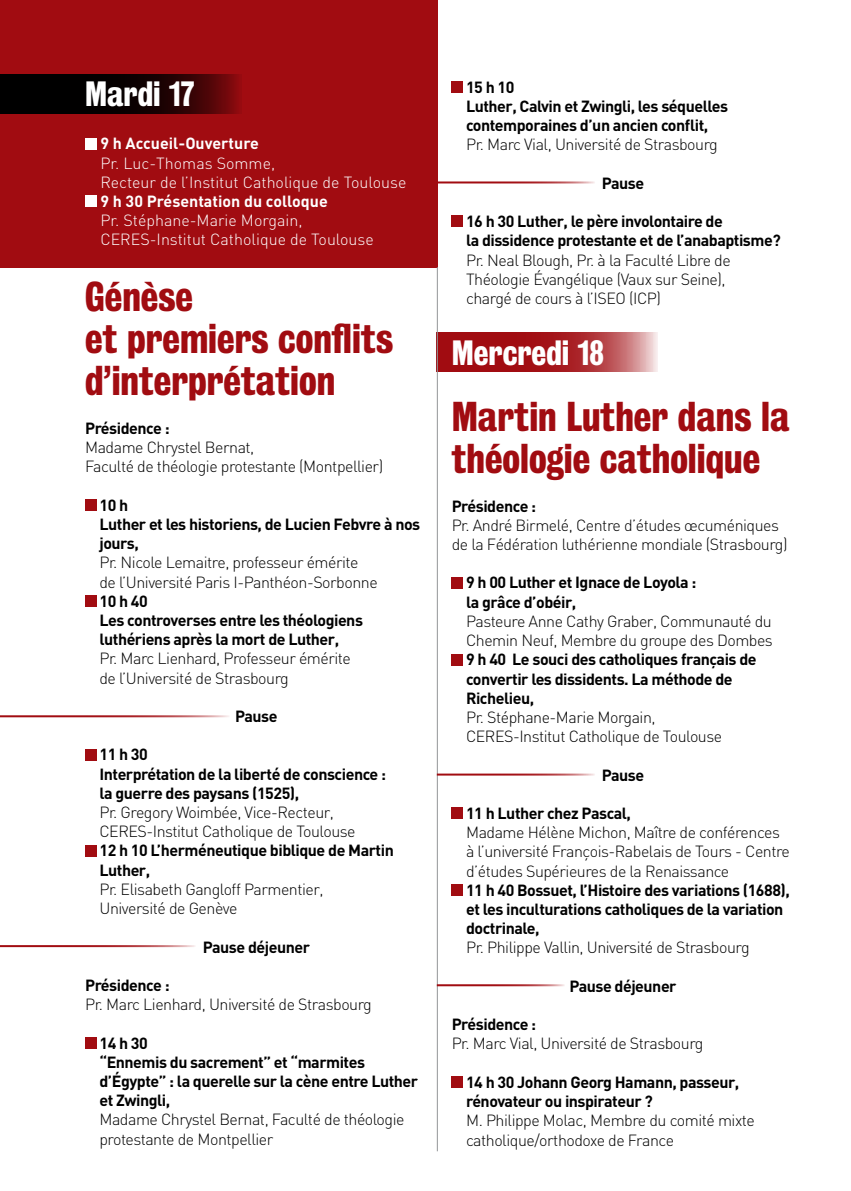
<style>
.page{position:relative;width:851px;height:1191px;background:#fff}
.page>*{position:absolute;margin:0;border:0;box-sizing:border-box;transform-origin:0 0}
.t1{font:38px/42px "Bureau Grotesque Three Seven";color:#a10c11}
.t2{font:32px "Bureau Grotesque Three Seven";color:#fff}
.t3{font:300 16px/19.2px "DIN";letter-spacing:-.03em;color:#000}
.t4{font:700 16px/19.2px "DIN";letter-spacing:-.03em;color:#000}
.t5{font:300 16px/19.2px "DIN";color:#fff}
.t6{font:700 16px "DIN";color:#fff}
</style>
<div class="page">
<div style="left:0;top:0;width:437px;height:267px;background:#a10c11"></div>
<svg style="left:0;top:74px;width:240px;height:39px;background:#1b0102"></svg>
<hr style="left:850px;top:370px;width:1px;height:40px;background:#a10c11">
<svg style="left:438px;top:332px;width:220px;height:39px;background:#af3236"></svg>
<div style="left:85px;top:138px;width:12px;height:11px;background:#fff"></div>
<div style="left:85px;top:195px;width:12px;height:12px;background:#fff"></div>
<div style="left:85px;top:499px;width:12px;height:12px;background:#a10c11"></div>
<div style="left:85px;top:595px;width:12px;height:12px;background:#a10c11"></div>
<div style="left:85px;top:749px;width:12px;height:11px;background:#a10c11"></div>
<div style="left:85px;top:845px;width:12px;height:11px;background:#a10c11"></div>
<div style="left:85px;top:1037px;width:12px;height:11px;background:#a10c11"></div>
<div style="left:451px;top:81px;width:12px;height:12px;background:#a10c11"></div>
<div style="left:451px;top:215px;width:12px;height:12px;background:#a10c11"></div>
<div style="left:451px;top:577px;width:12px;height:11px;background:#a10c11"></div>
<div style="left:451px;top:653px;width:12px;height:12px;background:#a10c11"></div>
<div style="left:451px;top:807px;width:12px;height:12px;background:#a10c11"></div>
<div style="left:451px;top:884px;width:12px;height:11px;background:#a10c11"></div>
<div style="left:451px;top:1076px;width:12px;height:11px;background:#a10c11"></div>
<hr style="left:437px;top:267px;width:1px;height:884px;background:#939598">
<hr style="left:0;top:715px;width:230px;height:2px;background:#a10c11">
<hr style="left:437px;top:773px;width:158px;height:2px;background:#a10c11">
<hr style="left:437px;top:984px;width:127px;height:2px;background:#a10c11">
<hr style="left:437px;top:181px;width:158px;height:2px;background:#a10c11">
<hr style="left:0;top:945px;width:196px;height:2px;background:#a10c11">
<h2 class="t2" style="left:85px;top:73px;width:111px">Mardi 17</h2>
<p class="t6" style="left:100px;top:133px;width:160px">9 h Accueil-Ouverture</p>
<p class="t5" style="left:100px;top:153px;width:307px">Pr. Luc-Thomas Somme,<br>Recteur de l’Institut Catholique de Toulouse</p>
<p class="t6" style="left:100px;top:191px;width:229px">9 h 30 Présentation du colloque</p>
<p class="t5" style="left:100px;top:211px;width:275px">Pr. Stéphane-Marie Morgain,<br>CERES-Institut Catholique de Toulouse</p>
<h1 class="t1" style="left:85px;top:274px;width:309px">Génèse<br>et premiers conflits d’interprétation</h1>
<p class="t4" style="left:85px;top:418px;width:86px">Présidence :</p>
<p class="t3" style="left:85px;top:437px;width:299px">Madame Chrystel Bernat,<br>Faculté de théologie protestante (Montpellier)</p>
<p class="t4" style="left:99px;top:494px;width:322px">10 h<br>Luther et les historiens, de Lucien Febvre à nos jours,</p>
<p class="t3" style="left:99px;top:553px;width:280px">Pr. Nicole Lemaitre, professeur émérite de l’Université Paris I-Panthéon-Sorbonne</p>
<p class="t4" style="left:99px;top:590px;width:265px">10 h 40<br>Les controverses entre les théologiens luthériens après la mort de Luther,</p>
<p class="t3" style="left:99px;top:649px;width:253px">Pr. Marc Lienhard, Professeur émérite de l’Université de Strasbourg</p>
<p class="t4" style="left:235px;top:706px;width:44px">Pause</p>
<p class="t4" style="left:99px;top:744px;width:288px">11 h 30<br>Interprétation de la liberté de conscience : la guerre des paysans (1525),</p>
<p class="t3" style="left:99px;top:802px;width:257px">Pr. Gregory Woimbée, Vice-Recteur,<br>CERES-Institut Catholique de Toulouse</p>
<p class="t4" style="left:99px;top:840px;width:296px">12 h 10 L’herméneutique biblique de Martin<br>Luther,</p>
<p class="t3" style="left:99px;top:879px;width:226px">Pr. Elisabeth Gangloff Parmentier,<br>Université de Genève</p>
<p class="t4" style="left:203px;top:936px;width:109px">Pause déjeuner</p>
<p class="t4" style="left:85px;top:974px;width:86px">Présidence :</p>
<p class="t3" style="left:85px;top:994px;width:288px">Pr. Marc Lienhard, Université de Strasbourg</p>
<p class="t4" style="left:99px;top:1032px;width:320px">14 h 30<br>“Ennemis du sacrement” et “marmites d’Égypte” : la querelle sur la cène entre Luther et Zwingli,</p>
<p class="t3" style="left:99px;top:1109px;width:306px">Madame Chrystel Bernat, Faculté de théologie protestante de Montpellier</p>
<p class="t4" style="left:466px;top:77px;width:263px">15 h 10<br>Luther, Calvin et Zwingli, les séquelles contemporaines d’un ancien conflit,</p>
<p class="t3" style="left:466px;top:135px;width:253px">Pr. Marc Vial, Université de Strasbourg</p>
<p class="t4" style="left:601px;top:173px;width:44px">Pause</p>
<p class="t4" style="left:466px;top:211px;width:316px">16 h 30 Luther, le père involontaire de<br>la dissidence protestante et de l’anabaptisme?</p>
<p class="t3" style="left:466px;top:250px;width:266px">Pr. Neal Blough, Pr. à la Faculté Libre de<br>Théologie Évangélique (Vaux sur Seine), chargé de cours à l’ISEO (ICP)</p>
<h2 class="t2" style="left:451px;top:332px;width:154px">Mercredi 18</h2>
<h1 class="t1" style="left:451px;top:394px;width:339px">Martin Luther dans la théologie catholique</h1>
<p class="t4" style="left:451px;top:495px;width:86px">Présidence :</p>
<p class="t3" style="left:451px;top:515px;width:337px">Pr. André Birmelé, Centre d’études œcuméniques de la Fédération luthérienne mondiale (Strasbourg)</p>
<p class="t4" style="left:466px;top:572px;width:232px">9 h 00 Luther et Ignace de Loyola : la grâce d’obéir,</p>
<p class="t3" style="left:466px;top:611px;width:308px">Pasteure Anne Cathy Graber, Communauté du<br>Chemin Neuf, Membre du groupe des Dombes</p>
<p class="t4" style="left:466px;top:649px;width:292px">9 h 40 Le souci des catholiques français de convertir les dissidents. La méthode de<br>Richelieu,</p>
<p class="t3" style="left:466px;top:707px;width:257px">Pr. Stéphane-Marie Morgain,<br>CERES-Institut Catholique de Toulouse</p>
<p class="t4" style="left:601px;top:764px;width:44px">Pause</p>
<p class="t4" style="left:466px;top:803px;width:166px">11 h Luther chez Pascal,</p>
<p class="t3" style="left:466px;top:822px;width:325px">Madame Hélène Michon, Maître de conférences à l’université François-Rabelais de Tours - Centre d’études Supérieures de la Renaissance</p>
<p class="t4" style="left:466px;top:879px;width:325px">11 h 40 Bossuet, l’Histoire des variations (1688), et les inculturations catholiques de la variation doctrinale,</p>
<p class="t3" style="left:466px;top:938px;width:285px">Pr. Philippe Vallin, Université de Strasbourg</p>
<p class="t4" style="left:569px;top:975px;width:109px">Pause déjeuner</p>
<p class="t4" style="left:451px;top:1014px;width:86px">Présidence :</p>
<p class="t3" style="left:451px;top:1034px;width:253px">Pr. Marc Vial, Université de Strasbourg</p>
<p class="t4" style="left:466px;top:1071px;width:275px">14 h 30 Johann Georg Hamann, passeur, rénovateur ou inspirateur ?</p>
<p class="t3" style="left:466px;top:1110px;width:290px">M. Philippe Molac, Membre du comité mixte catholique/orthodoxe de France</p>
</div>
